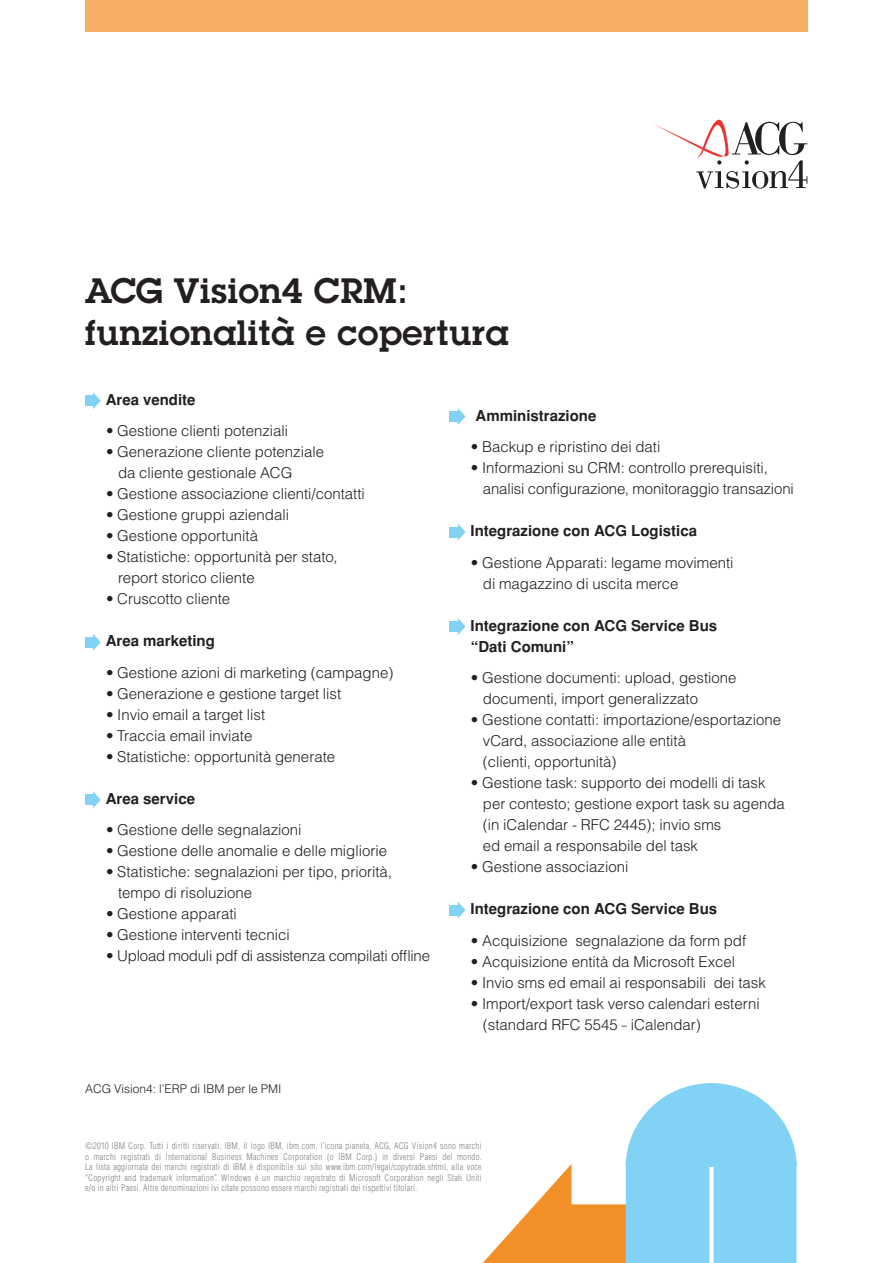
<style>
.page{position:relative;width:893px;height:1263px;background:#fff}
.page>*{position:absolute;margin:0;border:0;box-sizing:border-box;transform-origin:0 0}
.t1{font:600 34.5px/42px "Lubalin Graph";letter-spacing:.02em;color:#231f20}
.t2{font:300 15px/21px "IBM Helvetica 2004";color:#231f20}
.t3{font:700 15px/21px "IBM Helvetica 2004";color:#231f20}
.t4{font:300 12px "IBM Helvetica 2004";color:#231f20}
.t5{font:300 9px/10.5px "IBM Helvetica Cond 2004";letter-spacing:.03em;color:#808285;text-align:justify}
</style>
<div class="page">
<div style="left:85px;top:0;width:723px;height:32px;background:#f7ae65"></div>
<svg style="left:483px;top:1164px;width:88px;height:99px"></svg>
<div style="left:569px;top:1204px;width:97px;height:59px;background:#f29027"></div>
<div style="left:626px;top:1161px;width:83px;height:102px;background:#81d2f5"></div>
<div style="left:714px;top:1161px;width:82px;height:102px;background:#81d2f5"></div>
<svg style="left:626px;top:1083px;width:171px;height:84px"></svg>
<svg style="left:93px;top:392px;width:8px;height:17px"></svg>
<div style="left:85px;top:396px;width:8px;height:10px;background:#81d2f5"></div>
<svg style="left:93px;top:634px;width:8px;height:17px"></svg>
<div style="left:85px;top:637px;width:8px;height:10px;background:#81d2f5"></div>
<svg style="left:93px;top:791px;width:8px;height:17px"></svg>
<div style="left:85px;top:795px;width:8px;height:10px;background:#81d2f5"></div>
<svg style="left:458px;top:408px;width:7px;height:17px"></svg>
<div style="left:450px;top:411px;width:8px;height:11px;background:#81d2f5"></div>
<svg style="left:458px;top:524px;width:7px;height:16px"></svg>
<div style="left:450px;top:527px;width:8px;height:10px;background:#81d2f5"></div>
<svg style="left:458px;top:618px;width:7px;height:17px"></svg>
<div style="left:450px;top:621px;width:8px;height:11px;background:#81d2f5"></div>
<svg style="left:458px;top:902px;width:7px;height:16px"></svg>
<div style="left:450px;top:905px;width:8px;height:10px;background:#81d2f5"></div>
<svg style="left:654px;top:120px;width:153px;height:69px"></svg>
<h1 class="t1" style="left:85px;top:270px;width:425px">ACG Vision4 CRM: funzionalità e copertura</h1>
<p class="t3" style="left:106px;top:389px;width:91px">Area vendite</p>
<p class="t2" style="left:106px;top:420px;width:184px">• Gestione clienti potenziali</p>
<p class="t2" style="left:118px;top:441px;width:208px;text-indent:-12px">• Generazione cliente potenziale da cliente gestionale ACG</p>
<p class="t2" style="left:106px;top:483px;width:260px">• Gestione associazione clienti/contatti</p>
<p class="t2" style="left:106px;top:504px;width:184px">• Gestione gruppi aziendali</p>
<p class="t2" style="left:106px;top:525px;width:153px">• Gestione opportunità</p>
<p class="t2" style="left:118px;top:546px;width:221px;text-indent:-12px">• Statistiche: opportunità per stato, report storico cliente</p>
<p class="t2" style="left:106px;top:588px;width:126px">• Cruscotto cliente</p>
<p class="t3" style="left:106px;top:631px;width:111px">Area marketing</p>
<p class="t2" style="left:106px;top:662px;width:289px">• Gestione azioni di marketing (campagne)</p>
<p class="t2" style="left:106px;top:683px;width:237px">• Generazione e gestione target list</p>
<p class="t2" style="left:106px;top:704px;width:161px">• Invio email a target list</p>
<p class="t2" style="left:106px;top:725px;width:148px">• Traccia email inviate</p>
<p class="t2" style="left:106px;top:746px;width:231px">• Statistiche: opportunità generate</p>
<p class="t3" style="left:106px;top:788px;width:91px">Area service</p>
<p class="t2" style="left:106px;top:819px;width:197px">• Gestione delle segnalazioni</p>
<p class="t2" style="left:106px;top:840px;width:283px">• Gestione delle anomalie e delle migliorie</p>
<p class="t2" style="left:118px;top:861px;width:276px;text-indent:-12px">• Statistiche: segnalazioni per tipo, priorità, tempo di risoluzione</p>
<p class="t2" style="left:106px;top:903px;width:132px">• Gestione apparati</p>
<p class="t2" style="left:106px;top:924px;width:185px">• Gestione interventi tecnici</p>
<p class="t2" style="left:106px;top:945px;width:325px">• Upload moduli pdf di assistenza compilati offline</p>
<p class="t4" style="left:85px;top:1081px;width:198px">ACG Vision4: l’ERP di IBM per le PMI</p>
<p class="t3" style="left:475px;top:405px;width:123px">Amministrazione</p>
<p class="t2" style="left:471px;top:436px;width:191px">• Backup e ripristino dei dati</p>
<p class="t2" style="left:483px;top:457px;width:312px;text-indent:-12px">• Informazioni su CRM: controllo prerequisiti, analisi configurazione, monitoraggio transazioni</p>
<p class="t3" style="left:470px;top:521px;width:228px">Integrazione con ACG Logistica</p>
<p class="t2" style="left:483px;top:552px;width:252px;text-indent:-12px">• Gestione Apparati: legame movimenti di magazzino di uscita merce</p>
<p class="t3" style="left:470px;top:615px;width:248px">Integrazione con ACG Service Bus “Dati Comuni”</p>
<p class="t2" style="left:483px;top:667px;width:255px;text-indent:-12px">• Gestione documenti: upload, gestione documenti, import generalizzato</p>
<p class="t2" style="left:483px;top:709px;width:300px;text-indent:-12px">• Gestione contatti: importazione/esportazione vCard, associazione alle entità<br>(clienti, opportunità)</p>
<p class="t2" style="left:483px;top:772px;width:304px;text-indent:-12px">• Gestione task: supporto dei modelli di task per contesto; gestione export task su agenda (in iCalendar - RFC 2445); invio sms<br>ed email a responsabile del task</p>
<p class="t2" style="left:471px;top:856px;width:159px">• Gestione associazioni</p>
<p class="t3" style="left:470px;top:899px;width:248px">Integrazione con ACG Service Bus</p>
<p class="t2" style="left:471px;top:930px;width:277px">• Acquisizione segnalazione da form pdf</p>
<p class="t2" style="left:471px;top:951px;width:266px">• Acquisizione entità da Microsoft Excel</p>
<p class="t2" style="left:471px;top:972px;width:297px">• Invio sms ed email ai responsabili dei task</p>
<p class="t2" style="left:483px;top:993px;width:278px;text-indent:-12px">• Import/export task verso calendari esterni (standard RFC 5545 – iCalendar)</p>
<p class="t5" style="left:85px;top:1141px;width:398px">©2010 IBM Corp. Tutti i diritti riservati. IBM, il logo IBM, ibm.com, l’icona pianeta, ACG, ACG Vision4 sono marchi o marchi registrati di International Business Machines Corporation (o IBM Corp.) in diversi Paesi del mondo.<br>La lista aggiornata dei marchi registrati di IBM è disponibile sul sito www.ibm.com/legal/copytrade.shtml, alla voce “Copyright and trademark information”. Windows è un marchio registrato di Microsoft Corporation negli Stati Uniti e/o in altri Paesi. Altre denominazioni ivi citate possono essere marchi registrati dei rispettivi titolari.</p>
</div>
